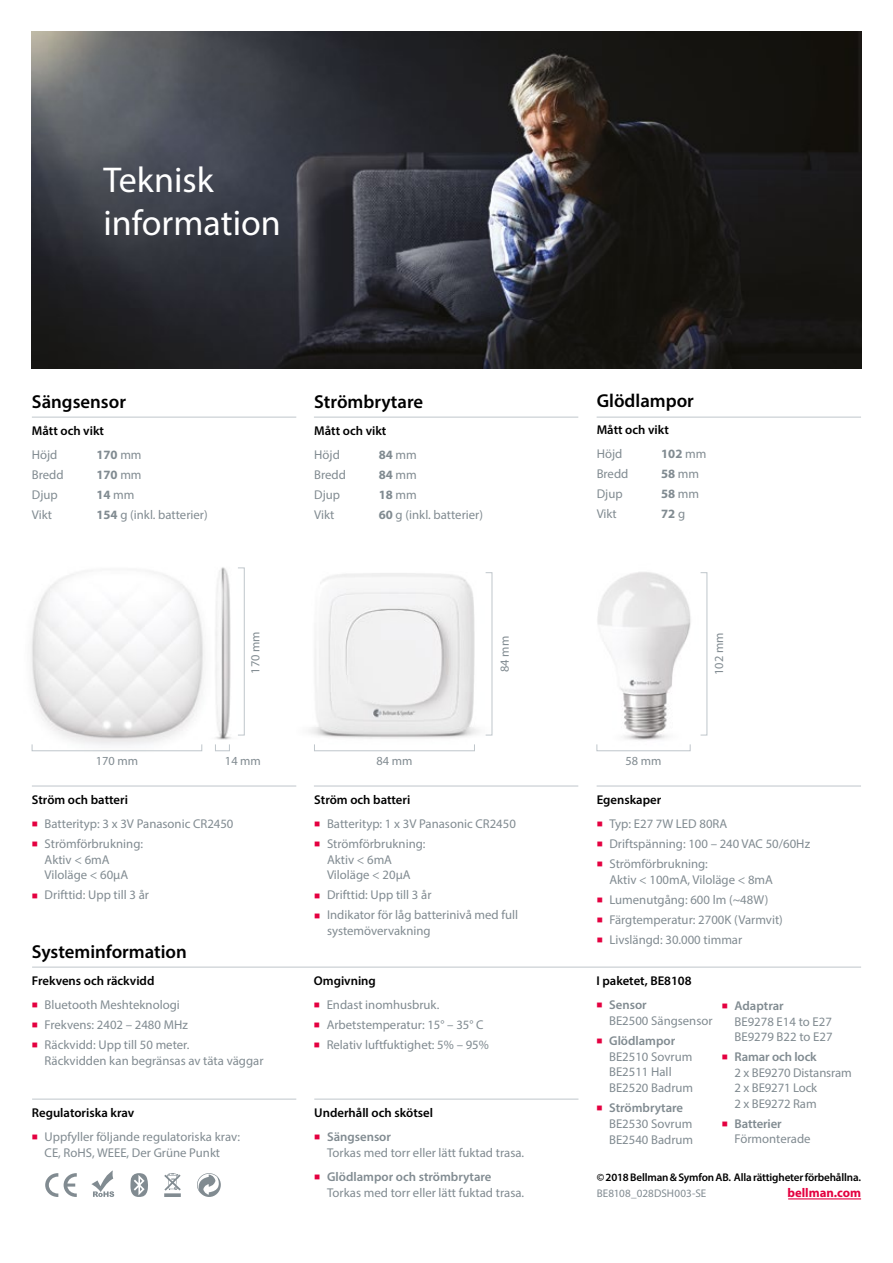
<style>
.page{position:relative;width:893px;height:1263px;background:#fff}
.page>*{position:absolute;margin:0;border:0;box-sizing:border-box;transform-origin:0 0}
.t1{font:36px/43.2px "Myriad Pro";color:#fff}
.t2{font:600 18.75px "Myriad Pro";color:#000}
.t3{font:12.75px/15.8px "Myriad Pro";color:#818b91}
.t4{font:600 12.75px "Myriad Pro";color:#000}
.t5{font:700 12.75px "Myriad Pro";color:#818b91}
.t6{font:700 12.75px "Myriad Pro";color:#e40040}
.t7{font:12.3px "Myriad Pro";color:#818b91}
.t8{font:600 11.1px "Myriad Pro";letter-spacing:-.015em;color:#000}
.t9{font:11.1px "Myriad Pro";letter-spacing:.005em;color:#818b91}
.s1{font-weight:400}
.s2{font-weight:700}
.s3{color:#e40040}
.s4{font-weight:600}
</style>
<div class="page">
<img style="left:31px;top:567px;width:216px;height:219px">
<svg style="left:164px;top:1173px;width:17px;height:24px"></svg>
<svg style="left:197px;top:1173px;width:24px;height:24px"></svg>
<svg style="left:45px;top:1173px;width:32px;height:24px"></svg>
<svg style="left:91px;top:1170px;width:23px;height:27px"></svg>
<svg style="left:130px;top:1173px;width:18px;height:24px"></svg>
<img style="left:32px;top:32px;width:829px;height:336px">
<hr style="left:314px;top:786px;width:264px;height:1px;background:#bfc6cb">
<hr style="left:597px;top:786px;width:264px;height:1px;background:#bfc6cb">
<hr style="left:32px;top:786px;width:264px;height:1px;background:#bfc6cb">
<hr style="left:32px;top:417px;width:264px;height:1px;background:#bfc6cb">
<div style="left:32px;top:744px;width:170px;height:7px;border:1px solid #bfc6cb"></div>
<div style="left:215px;top:744px;width:15px;height:7px;border:1px solid #bfc6cb"></div>
<hr style="left:314px;top:417px;width:264px;height:1px;background:#bfc6cb">
<hr style="left:597px;top:417px;width:264px;height:1px;background:#bfc6cb">
<hr style="left:32px;top:967px;width:829px;height:1px;background:#bfc6cb">
<hr style="left:788px;top:1198px;width:73px;height:1px;background:#e40040">
<hr style="left:32px;top:1099px;width:264px;height:1px;background:#bfc6cb">
<hr style="left:314px;top:1099px;width:264px;height:1px;background:#bfc6cb">
<img style="left:597px;top:572px;width:94px;height:180px">
<img style="left:309px;top:572px;width:184px;height:180px">
<div style="left:314px;top:744px;width:161px;height:7px;border:1px solid #bfc6cb"></div>
<div style="left:485px;top:572px;width:7px;height:163px;border:1px solid #bfc6cb"></div>
<div style="left:700px;top:572px;width:7px;height:163px;border:1px solid #bfc6cb"></div>
<div style="left:597px;top:744px;width:93px;height:7px;border:1px solid #bfc6cb"></div>
<div style="left:238px;top:568px;width:6px;height:167px;border:1px solid #bfc6cb"></div>
<h1 class="t1" style="left:103px;top:158px;width:179px">Teknisk information</h1>
<h2 class="t2" style="left:32px;top:390px;width:96px">Sängsensor</h2>
<p class="t4" style="left:32px;top:422px;width:74px">Mått och vikt</p>
<p class="t3" style="left:32px;top:447px;width:27px">Höjd</p>
<p class="t5" style="left:96px;top:446px;width:47px">170 <span class="s1">mm</span></p>
<p class="t3" style="left:32px;top:467px;width:33px">Bredd</p>
<p class="t5" style="left:96px;top:466px;width:47px">170 <span class="s1">mm</span></p>
<p class="t3" style="left:32px;top:487px;width:27px">Djup</p>
<p class="t5" style="left:96px;top:486px;width:40px">14 <span class="s1">mm</span></p>
<p class="t3" style="left:32px;top:507px;width:22px">Vikt</p>
<p class="t3" style="left:96px;top:507px;width:113px"><span class="s2">154</span> g (inkl. batterier)</p>
<p class="t7" style="left:248px;top:674px;width:44px;rotate:-90deg">170 mm</p>
<h2 class="t2" style="left:314px;top:390px;width:110px">Strömbrytare</h2>
<p class="t4" style="left:314px;top:422px;width:74px">Mått och vikt</p>
<p class="t3" style="left:314px;top:447px;width:27px">Höjd</p>
<p class="t5" style="left:379px;top:446px;width:40px">84 <span class="s1">mm</span></p>
<p class="t3" style="left:314px;top:467px;width:33px">Bredd</p>
<p class="t5" style="left:379px;top:466px;width:40px">84 <span class="s1">mm</span></p>
<p class="t3" style="left:314px;top:487px;width:27px">Djup</p>
<p class="t5" style="left:379px;top:486px;width:40px">18 <span class="s1">mm</span></p>
<p class="t3" style="left:314px;top:507px;width:22px">Vikt</p>
<p class="t3" style="left:379px;top:507px;width:106px"><span class="s2">60</span> g (inkl. batterier)</p>
<h2 class="t2" style="left:597px;top:389px;width:99px">Glödlampor</h2>
<p class="t4" style="left:597px;top:421px;width:74px">Mått och vikt</p>
<p class="t3" style="left:597px;top:446px;width:27px">Höjd</p>
<p class="t5" style="left:661px;top:445px;width:47px">102 <span class="s1">mm</span></p>
<p class="t3" style="left:597px;top:466px;width:33px">Bredd</p>
<p class="t5" style="left:661px;top:465px;width:39px">58 <span class="s1">mm</span></p>
<p class="t3" style="left:597px;top:486px;width:27px">Djup</p>
<p class="t5" style="left:661px;top:485px;width:39px">58 <span class="s1">mm</span></p>
<p class="t3" style="left:597px;top:506px;width:22px">Vikt</p>
<p class="t5" style="left:661px;top:505px;width:25px">72 <span class="s1">g</span></p>
<p class="t7" style="left:497px;top:672px;width:37px;rotate:-90deg">84 mm</p>
<p class="t7" style="left:712px;top:675px;width:44px;rotate:-90deg">102 mm</p>
<p class="t7" style="left:96px;top:753px;width:44px">170 mm</p>
<p class="t7" style="left:225px;top:753px;width:37px">14 mm</p>
<p class="t7" style="left:625px;top:753px;width:37px">58 mm</p>
<p class="t7" style="left:376px;top:753px;width:37px">84 mm</p>
<p class="t4" style="left:32px;top:791px;width:98px">Ström och batteri</p>
<p class="t3" style="left:32px;top:816px;width:203px"><span class="s3">■</span> Batterityp: 3 x 3V Panasonic CR2450</p>
<p class="t3" style="left:45px;top:836px;width:100px;text-indent:-13px"><span class="s3">■</span> Strömförbrukning:<br>Aktiv &lt; 6mA<br>Viloläge &lt; 60µA</p>
<p class="t3" style="left:32px;top:887px;width:119px"><span class="s3">■</span> Drifttid: Upp till 3 år</p>
<h2 class="t2" style="left:32px;top:940px;width:157px">Systeminformation</h2>
<p class="t4" style="left:314px;top:791px;width:98px">Ström och batteri</p>
<p class="t3" style="left:314px;top:816px;width:203px"><span class="s3">■</span> Batterityp: 1 x 3V Panasonic CR2450</p>
<p class="t3" style="left:327px;top:836px;width:100px;text-indent:-13px"><span class="s3">■</span> Strömförbrukning:<br>Aktiv &lt; 6mA<br>Viloläge &lt; 20µA</p>
<p class="t3" style="left:314px;top:887px;width:119px"><span class="s3">■</span> Drifttid: Upp till 3 år</p>
<p class="t3" style="left:327px;top:907px;width:193px;text-indent:-13px"><span class="s3">■</span> Indikator för låg batterinivå med full systemövervakning</p>
<p class="t4" style="left:597px;top:791px;width:66px">Egenskaper</p>
<p class="t3" style="left:597px;top:816px;width:132px"><span class="s3">■</span> Typ: E27 7W LED 80RA</p>
<p class="t3" style="left:597px;top:836px;width:215px"><span class="s3">■</span> Driftspänning: 100 – 240 VAC 50/60Hz</p>
<p class="t3" style="left:609px;top:856px;width:165px;text-indent:-13px"><span class="s3">■</span> Strömförbrukning:<br>Aktiv &lt; 100mA, Viloläge &lt; 8mA</p>
<p class="t3" style="left:597px;top:891px;width:173px"><span class="s3">■</span> Lumenutgång: 600 lm (~48W)</p>
<p class="t3" style="left:597px;top:911px;width:188px"><span class="s3">■</span> Färgtemperatur: 2700K (Varmvit)</p>
<p class="t3" style="left:597px;top:931px;width:147px"><span class="s3">■</span> Livslängd: 30.000 timmar</p>
<p class="t4" style="left:32px;top:972px;width:124px">Frekvens och räckvidd</p>
<p class="t3" style="left:32px;top:997px;width:149px"><span class="s3">■</span> Bluetooth Meshteknologi</p>
<p class="t3" style="left:32px;top:1017px;width:158px"><span class="s3">■</span> Frekvens: 2402 – 2480 MHz</p>
<p class="t3" style="left:45px;top:1037px;width:220px;text-indent:-13px"><span class="s3">■</span> Räckvidd: Upp till 50 meter.<br>Räckvidden kan begränsas av täta väggar</p>
<p class="t4" style="left:32px;top:1104px;width:104px">Regulatoriska krav</p>
<p class="t3" style="left:32px;top:1129px;width:210px;text-align:center"><span class="s3">■</span> Uppfyller följande regulatoriska krav:<br>CE, RoHS, WEEE, Der Grüne Punkt</p>
<p class="t4" style="left:314px;top:972px;width:63px">Omgivning</p>
<p class="t3" style="left:314px;top:997px;width:127px"><span class="s3">■</span> Endast inomhusbruk.</p>
<p class="t3" style="left:314px;top:1017px;width:171px"><span class="s3">■</span> Arbetstemperatur: 15° – 35° C</p>
<p class="t3" style="left:314px;top:1037px;width:176px"><span class="s3">■</span> Relativ luftfuktighet: 5% – 95%</p>
<p class="t4" style="left:314px;top:1104px;width:120px">Underhåll och skötsel</p>
<p class="t3" style="left:327px;top:1129px;width:199px;text-indent:-13px"><span class="s3">■</span> <span class="s4">Sängsensor<br></span>Torkas med torr eller lätt fuktad trasa.</p>
<p class="t3" style="left:327px;top:1169px;width:199px;text-indent:-13px"><span class="s3">■</span> <span class="s4">Glödlampor och strömbrytare<br></span>Torkas med torr eller lätt fuktad trasa.</p>
<p class="t4" style="left:596px;top:972px;width:97px">I paketet, BE8108</p>
<p class="t3" style="left:609px;top:997px;width:105px;text-indent:-13px"><span class="s3">■</span> <span class="s4">Sensor<br></span>BE2500 Sängsensor</p>
<p class="t3" style="left:609px;top:1032px;width:86px;text-indent:-13px"><span class="s3">■</span> <span class="s4">Glödlampor<br></span>BE2510 Sovrum<br>BE2511 Hall<br>BE2520 Badrum</p>
<p class="t3" style="left:609px;top:1100px;width:86px;text-indent:-13px"><span class="s3">■</span> <span class="s4">Strömbrytare<br></span>BE2530 Sovrum<br>BE2540 Badrum</p>
<p class="t8" style="left:597px;top:1170px;width:266px">© 2018 Bellman &amp; Symfon AB. Alla rättigheter förbehållna.</p>
<p class="t9" style="left:597px;top:1186px;width:111px">BE8108_028DSH003-SE</p>
<p class="t6" style="left:787px;top:1184px;width:75px">bellman.com</p>
<p class="t3" style="left:735px;top:997px;width:99px;text-indent:-13px"><span class="s3">■</span> <span class="s4">Adaptrar<br></span>BE9278 E14 to E27<br>BE9279 B22 to E27</p>
<p class="t3" style="left:735px;top:1048px;width:119px;text-indent:-13px"><span class="s3">■</span> <span class="s4">Ramar och lock<br></span>2 x BE9270 Distansram<br>2 x BE9271 Lock<br>2 x BE9272 Ram</p>
<p class="t3" style="left:735px;top:1115px;width:78px;text-indent:-13px"><span class="s3">■</span> <span class="s4">Batterier<br></span>Förmonterade</p>
</div>
